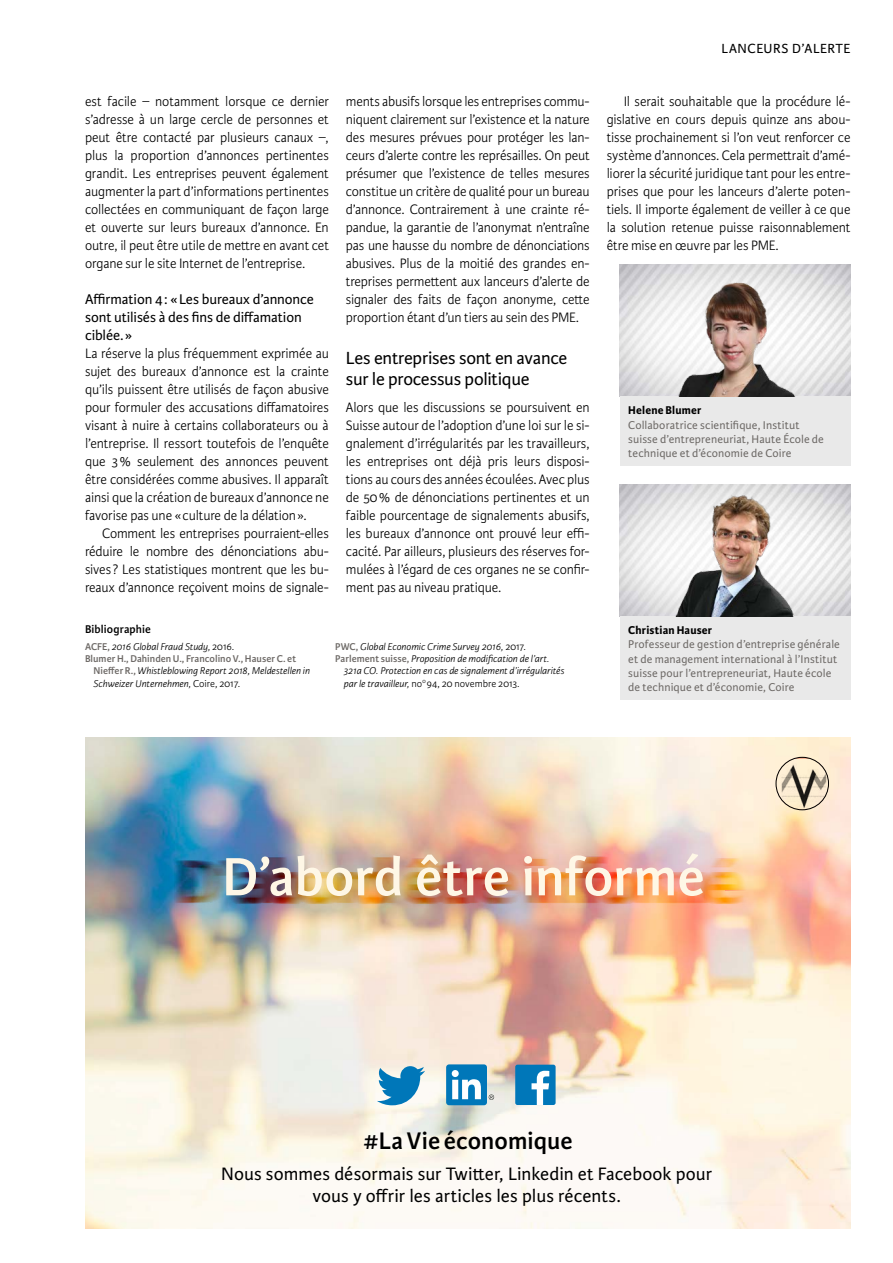
<style>
.page{position:relative;width:893px;height:1263px;background:#fff}
.page>*{position:absolute;margin:0;border:0;box-sizing:border-box;transform-origin:0 0}
.t1{font:600 57.45px "Karmina Sans";color:#fef7e6}
.t2{font:600 25.5px "Karmina Sans";letter-spacing:.005em;color:#000}
.t3{font:19.2px/22.5px "Karmina Sans";letter-spacing:.005em;color:#000;text-align:center}
.t4{font:18.75px/21px "Karmina Sans";letter-spacing:-.015em;color:#000}
.t5{font:15px/18px "Karmina Sans";letter-spacing:-.005em;color:#000}
.t6{font:300 14.55px/18px "Karmina Sans";letter-spacing:-.01em;color:#000;text-align:justify;scale:.96 1}
.t7{font:14.1px "Karmina Sans";letter-spacing:.04em;color:#000}
.t8{font:12px/14.4px "Karmina Sans";letter-spacing:.01em;color:#6d6966}
.t9{font:700 12px "Karmina Sans";letter-spacing:.015em;color:#000}
.t10{font:600 12px "Karmina Sans";letter-spacing:.01em;color:#000}
.t11{font:italic 300 10.5px "Karmina Sans";letter-spacing:.005em;color:#000}
.t12{font:600 10.5px "Karmina Sans";letter-spacing:.005em;color:#6d6966}
.t13{font:300 10.5px "Karmina Sans";color:#000}
.s1{font-weight:600;font-style:normal;color:#6d6966}
.s2{font-style:normal}
.s3{font-style:italic}
</style>
<div class="page">
<img style="left:620px;top:265px;width:230px;height:4px">
<div style="left:620px;top:397px;width:230px;height:69px;background:#e9e9e9"></div>
<img style="left:620px;top:269px;width:230px;height:128px">
<img style="left:620px;top:484px;width:230px;height:4px">
<div style="left:620px;top:616px;width:230px;height:84px;background:#e9e9e9"></div>
<img style="left:620px;top:488px;width:230px;height:128px">
<img style="left:85px;top:737px;width:765px;height:491px">
<svg style="left:377px;top:1066px;width:48px;height:39px"></svg>
<svg style="left:489px;top:1094px;width:5px;height:6px"></svg>
<div style="left:446px;top:1064px;width:41px;height:41px;background:#0077b9;border-radius:3px"></div>
<svg style="left:452px;top:1070px;width:29px;height:29px"></svg>
<div style="left:515px;top:1065px;width:41px;height:40px;background:#0077b9;border-radius:2px"></div>
<svg style="left:531px;top:1071px;width:18px;height:34px"></svg>
<img style="left:99px;top:782px;width:704px;height:170px">
<img style="left:776px;top:758px;width:52px;height:52px">
<div style="left:776px;top:757px;width:53px;height:53px;border:1px solid #000;border-radius:50%"></div>
<p class="t6" style="left:85px;top:93px;width:255px">est facile – notamment lorsque ce dernier s’adresse à un large cercle de personnes et peut être contacté par plusieurs canaux –, plus la proportion d’annonces pertinentes grandit. Les entreprises peuvent également augmenter la part d’informations pertinentes collectées en communiquant de façon large et ouverte sur leurs bureaux d’annonce. En outre, il peut être utile de mettre en avant cet organe sur le site Internet de l’entreprise.</p>
<p class="t5" style="left:85px;top:290px;width:230px">Affirmation 4: «Les bureaux d’annonce sont utilisés à des fins de diffamation ciblée.»</p>
<p class="t6" style="left:85px;top:345px;width:255px">La réserve la plus fréquemment exprimée au sujet des bureaux d’annonce est la crainte qu’ils puissent être utilisés de façon abusive pour formuler des accusations diffamatoires visant à nuire à certains collaborateurs ou à l’entreprise. Il ressort toutefois de l’enquête que 3% seulement des annonces peuvent être considérées comme abusives. Il apparaît ainsi que la création de bureaux d’annonce ne favorise pas une «culture de la délation».</p>
<p class="t6" style="left:85px;top:525px;width:255px;text-indent:17px">Comment les entreprises pourraient-elles réduire le nombre des dénonciations abu&shy;sives? Les statistiques montrent que les bu&shy;reaux d’annonce reçoivent moins de signale-</p>
<p class="t6" style="left:346px;top:93px;width:255px">ments abusifs lorsque les entreprises commu&shy;niquent clairement sur l’existence et la nature des mesures prévues pour protéger les lan&shy;ceurs d’alerte contre les représailles. On peut présumer que l’existence de telles mesures constitue un critère de qualité pour un bureau d’annonce. Contrairement à une crainte ré&shy;pandue, la garantie de l’anonymat n’entraîne pas une hausse du nombre de dénonciations abusives. Plus de la moitié des grandes en&shy;treprises permettent aux lanceurs d’alerte de signaler des faits de façon anonyme, cette proportion étant d’un tiers au sein des PME.</p>
<p class="t4" style="left:346px;top:348px;width:223px">Les entreprises sont en avance sur le processus politique</p>
<p class="t6" style="left:346px;top:399px;width:255px">Alors que les discussions se poursuivent en Suisse autour de l’adoption d’une loi sur le si&shy;gnalement d’irrégularités par les travailleurs, les entreprises ont déjà pris leurs disposi&shy;tions au cours des années écoulées. Avec plus de 50% de dénonciations pertinentes et un faible pourcentage de signalements abusifs, les bureaux d’annonce ont prouvé leur effi&shy;cacité. Par ailleurs, plusieurs des réserves for&shy;mulées à l’égard de ces organes ne se confir&shy;ment pas au niveau pratique.</p>
<p class="t10" style="left:85px;top:622px;width:67px">Bibliographie</p>
<p class="t11" style="left:85px;top:641px;width:151px"><span class="s1">ACFE,</span> 2016 Global Fraud Study, <span class="s2">2016.</span></p>
<p class="t12" style="left:85px;top:653px;width:213px">Blumer H., Dahinden U., Francolino V., Hauser C. et</p>
<p class="t11" style="left:94px;top:665px;width:218px"><span class="s1">Nieffer R.,</span> Whistleblowing Report 2018, Meldestellen in</p>
<p class="t11" style="left:94px;top:678px;width:148px">Schweizer Unternehmen, <span class="s2">Coire, 2017.</span></p>
<p class="t11" style="left:335px;top:641px;width:192px"><span class="s1">PWC,</span> Global Economic Crime Survey 2016, <span class="s2">2017.</span></p>
<p class="t11" style="left:335px;top:653px;width:215px"><span class="s1">Parlement suisse,</span> Proposition de modification de l’art.</p>
<p class="t11" style="left:344px;top:665px;width:222px">321a CO. Protection en cas de signalement d’irrégularités</p>
<p class="t13" style="left:344px;top:677px;width:177px"><span class="s3">par le travailleur,</span> no<sup>0</sup>94, 20 novembre 2013.</p>
<p class="t7" style="left:722px;top:41px;width:130px">LANCEURS D’ALERTE</p>
<p class="t6" style="left:607px;top:93px;width:255px;text-indent:17px">Il serait souhaitable que la procédure lé&shy;gislative en cours depuis quinze ans abou&shy;tisse prochainement si l’on veut renforcer ce système d’annonces. Cela permettrait d’amé&shy;liorer la sécurité juridique tant pour les entre&shy;prises que pour les lanceurs d’alerte poten&shy;tiels. Il importe également de veiller à ce que la solution retenue puisse raisonnablement être mise en œuvre par les PME.</p>
<p class="t9" style="left:628px;top:403px;width:75px">Helene Blumer</p>
<p class="t8" style="left:628px;top:418px;width:197px">Collaboratrice scientifique, Institut suisse d’entrepreneuriat, Haute École de technique et d’économie de Coire</p>
<p class="t9" style="left:628px;top:623px;width:85px">Christian Hauser</p>
<p class="t8" style="left:628px;top:637px;width:213px">Professeur de gestion d’entreprise générale et de management international à l’Institut suisse pour l’entrepreneuriat, Haute école de technique et d’économie, Coire</p>
<h1 class="t1" style="left:222px;top:844px;width:484px">D’abord être informé</h1>
<h2 class="t2" style="left:363px;top:1126px;width:211px">#La Vie économique</h2>
<h3 class="t3" style="left:221px;top:1162px;width:492px">Nous sommes désormais sur Twitter, Linkedin et Facebook pour vous y offrir les articles les plus récents.</h3>
</div>
